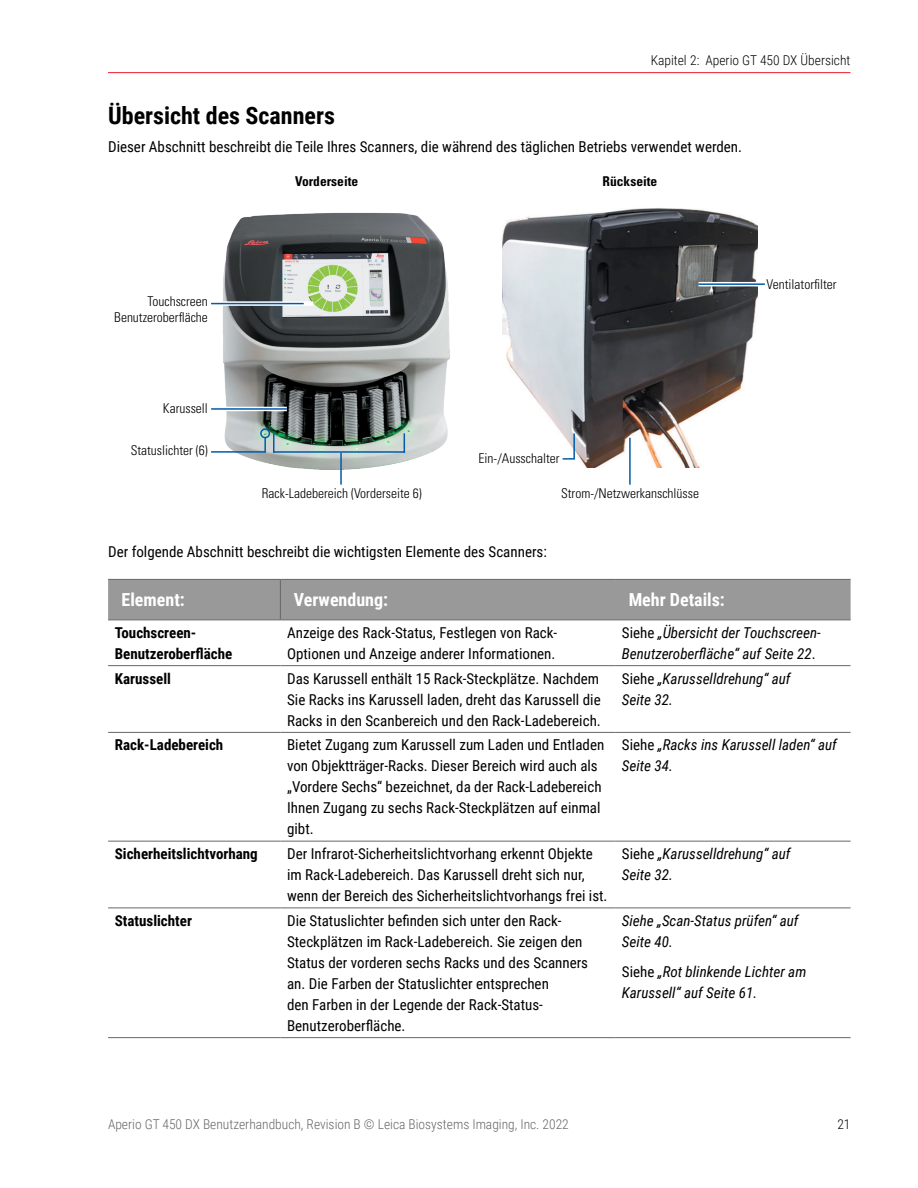
<style>
.page{position:relative;width:918px;height:1188px;background:#fff}
.page>*{position:absolute;margin:0;border:0;box-sizing:border-box;transform-origin:0 0}
.t1{font:700 24px "Roboto Condensed";color:#000}
.t2{font:700 18px "Roboto Condensed";color:#fff}
.t3{font:15px/21px "Roboto Condensed";color:#000}
.t4{font:italic 15px/21px "Roboto Condensed";color:#000}
.t5{font:700 15px/21px "Roboto Condensed";color:#000}
.t6{font:300 condensed 13.5px/16.2px "Univers LT Std";color:#000;text-align:right}
.t7{font:300 13.5px "Roboto Condensed";color:#666}
.t8{font:300 13.5px "Roboto Condensed";color:#000}
.t9{font:700 condensed 13.5px "Univers LT Std";color:#000}
.s1{font-style:normal}
</style>
<div class="page">
<hr style="left:108px;top:72px;width:742px;height:1px;background:#ed1b2f">
<img style="left:502px;top:208px;width:256px;height:259px">
<hr style="left:629px;top:438px;width:2px;height:47px;background:#005ca9">
<img style="left:222px;top:212px;width:228px;height:258px">
<hr style="left:273px;top:451px;width:132px;height:2px;background:#005ca9">
<svg style="left:273px;top:433px;width:1px;height:18px"></svg>
<svg style="left:404px;top:433px;width:1px;height:18px"></svg>
<hr style="left:340px;top:453px;width:2px;height:32px;background:#005ca9">
<hr style="left:211px;top:451px;width:54px;height:2px;background:#005ca9">
<div style="left:260px;top:428px;width:10px;height:10px;border:2px solid #005ca9;border-radius:50%"></div>
<hr style="left:573px;top:433px;width:2px;height:26px;background:#005ca9">
<svg style="left:563px;top:458px;width:12px;height:2px"></svg>
<svg style="left:211px;top:301px;width:102px;height:5px"></svg>
<hr style="left:211px;top:303px;width:93px;height:1px;background:#005ca9">
<hr style="left:210px;top:407px;width:77px;height:4px;background:#fff">
<hr style="left:211px;top:408px;width:76px;height:2px;background:#005ca9">
<hr style="left:699px;top:282px;width:60px;height:4px;background:#fff">
<hr style="left:698px;top:283px;width:67px;height:2px;background:#005ca9">
<svg style="left:219px;top:405px;width:47px;height:48px"></svg>
<div style="left:459px;top:453px;width:101px;height:29px;background:#fff"></div>
<div style="left:108px;top:580px;width:743px;height:40px;background:#999"></div>
<svg style="left:108px;top:666px;width:743px;height:242px"></svg>
<hr style="left:108px;top:579px;width:172px;height:1px;background:#666">
<hr style="left:108px;top:620px;width:172px;height:1px;background:#666">
<hr style="left:108px;top:665px;width:172px;height:1px;background:#666">
<hr style="left:280px;top:665px;width:335px;height:1px;background:#666">
<hr style="left:615px;top:665px;width:236px;height:1px;background:#666">
<hr style="left:108px;top:732px;width:172px;height:1px;background:#666">
<hr style="left:280px;top:732px;width:335px;height:1px;background:#666">
<hr style="left:615px;top:732px;width:236px;height:1px;background:#666">
<hr style="left:108px;top:841px;width:172px;height:1px;background:#666">
<hr style="left:280px;top:841px;width:335px;height:1px;background:#666">
<hr style="left:615px;top:841px;width:236px;height:1px;background:#666">
<hr style="left:108px;top:908px;width:172px;height:1px;background:#666">
<hr style="left:280px;top:908px;width:335px;height:1px;background:#666">
<hr style="left:615px;top:908px;width:236px;height:1px;background:#666">
<hr style="left:108px;top:1037px;width:172px;height:1px;background:#666">
<hr style="left:280px;top:1037px;width:335px;height:1px;background:#666">
<hr style="left:615px;top:1037px;width:236px;height:1px;background:#666">
<hr style="left:280px;top:579px;width:335px;height:1px;background:#666">
<hr style="left:280px;top:580px;width:1px;height:40px;background:#666">
<hr style="left:615px;top:579px;width:236px;height:1px;background:#666">
<hr style="left:280px;top:620px;width:335px;height:1px;background:#666">
<hr style="left:615px;top:620px;width:236px;height:1px;background:#666">
<p class="t8" style="left:651px;top:51px;width:201px">Kapitel 2: Aperio GT 450 DX Übersicht</p>
<h1 class="t1" style="left:108px;top:99px;width:228px">Übersicht des Scanners</h1>
<p class="t3" style="left:108px;top:136px;width:636px">Dieser Abschnitt beschreibt die Teile Ihres Scanners, die während des täglichen Betriebs verwendet werden.</p>
<p class="t6" style="left:114px;top:293px;width:95px">Touchscreen<br>Benutzeroberfläche</p>
<p class="t6" style="left:163px;top:400px;width:46px">Karussell</p>
<p class="t6" style="left:131px;top:442px;width:79px">Statuslichter (6)</p>
<p class="t9" style="left:295px;top:173px;width:65px">Vorderseite</p>
<p class="t9" style="left:603px;top:173px;width:56px">Rückseite</p>
<p class="t6" style="left:262px;top:485px;width:161px">Rack-Ladebereich (Vorderseite 6)</p>
<p class="t6" style="left:479px;top:450px;width:82px">Ein-/Ausschalter</p>
<p class="t6" style="left:561px;top:485px;width:139px">Strom-/Netzwerkanschlüsse</p>
<p class="t6" style="left:767px;top:276px;width:71px">Ventilatorfilter</p>
<p class="t3" style="left:108px;top:540px;width:440px">Der folgende Abschnitt beschreibt die wichtigsten Elemente des Scanners:</p>
<p class="t2" style="left:122px;top:587px;width:65px">Element:</p>
<p class="t2" style="left:294px;top:587px;width:96px">Verwendung:</p>
<p class="t2" style="left:629px;top:587px;width:98px">Mehr Details:</p>
<p class="t5" style="left:115px;top:622px;width:119px">Touchscreen-<br>Benutzeroberfläche</p>
<p class="t3" style="left:287px;top:622px;width:272px">Anzeige des Rack-Status, Festlegen von Rack-<br>Optionen und Anzeige anderer Informationen.</p>
<p class="t4" style="left:622px;top:622px;width:200px"><span class="s1">Siehe</span> „Übersicht der Touchscreen-<br>Benutzeroberfläche“ auf Seite 22<span class="s1">.</span></p>
<p class="t5" style="left:115px;top:667px;width:58px">Karussell</p>
<p class="t3" style="left:287px;top:667px;width:315px;text-align:justify">Das Karussell enthält 15 Rack-Steckplätze. Nachdem Sie Racks ins Karussell laden, dreht das Karussell die Racks in den Scanbereich und den Rack-Ladebereich.</p>
<p class="t4" style="left:622px;top:667px;width:170px"><span class="s1">Siehe</span> „Karusselldrehung“ auf<br>Seite 32.</p>
<p class="t5" style="left:115px;top:734px;width:110px">Rack-Ladebereich</p>
<p class="t3" style="left:287px;top:734px;width:319px">Bietet Zugang zum Karussell zum Laden und Entladen von Objektträger-Racks. Dieser Bereich wird auch als „Vordere Sechs“ bezeichnet, da der Rack-Ladebereich Ihnen Zugang zu sechs Rack-Steckplätzen auf einmal gibt.</p>
<p class="t4" style="left:622px;top:734px;width:217px"><span class="s1">Siehe</span> „Racks ins Karussell laden“ auf<br>Seite 34.</p>
<p class="t5" style="left:115px;top:843px;width:144px">Sicherheitslichtvorhang</p>
<p class="t3" style="left:287px;top:843px;width:322px">Der Infrarot-Sicherheitslichtvorhang erkennt Objekte im Rack-Ladebereich. Das Karussell dreht sich nur, wenn der Bereich des Sicherheitslichtvorhangs frei ist.</p>
<p class="t4" style="left:622px;top:843px;width:170px"><span class="s1">Siehe</span> „Karusselldrehung“ auf<br>Seite 32.</p>
<p class="t5" style="left:115px;top:910px;width:79px">Statuslichter</p>
<p class="t3" style="left:287px;top:910px;width:303px">Die Statuslichter befinden sich unter den Rack-Steckplätzen im Rack-Ladebereich. Sie zeigen den Status der vorderen sechs Racks und des Scanners an. Die Farben der Statuslichter entsprechen<br>den Farben in der Legende der Rack-Status-Benutzeroberfläche.</p>
<p class="t4" style="left:622px;top:910px;width:178px">Siehe „Scan-Status prüfen“ auf<br>Seite 40.</p>
<p class="t4" style="left:622px;top:961px;width:186px"><span class="s1">Siehe</span> „Rot blinkende Lichter am<br>Karussell“ auf Seite 61.</p>
<p class="t7" style="left:108px;top:1115px;width:462px">Aperio GT 450 DX Benutzerhandbuch, Revision B © Leica Biosystems Imaging, Inc. 2022</p>
<p class="t8" style="left:837px;top:1115px;width:15px">21</p>
</div>
